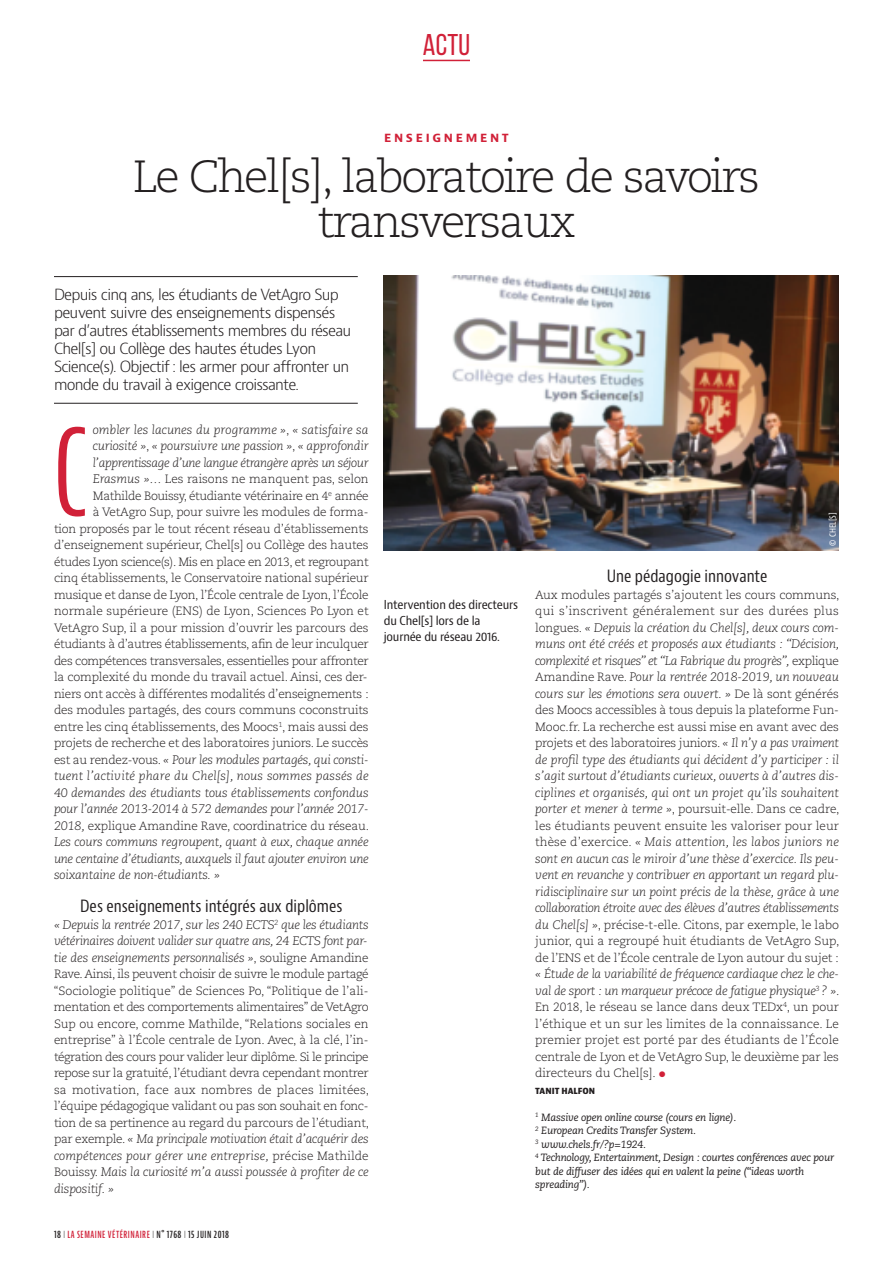
<style>
.page{position:relative;width:893px;height:1263px;background:#fff}
.page>*{position:absolute;margin:0;border:0;box-sizing:border-box;transform-origin:0 0}
.t1{font:extra-condensed 118.2px "Bernino Sans";color:#d12138}
.t2{font:300 45px/45px "Caecilia";letter-spacing:-.05em;color:#231f20;text-align:center}
.t3{font:30px "Bebas Neue";color:#d12138}
.t4{font:condensed 16.5px "Bernino Sans";color:#231f20}
.t5{font:300 15px/18px "Bernino Sans";letter-spacing:-.05em;color:#231f20}
.t6{font:italic 300 12.3px/16.5px "Caecilia";letter-spacing:-.025em;color:#231f20;text-align:justify}
.t7{font:300 12px/16.5px "Caecilia";letter-spacing:-.015em;color:#231f20;text-align:justify}
.t8{font:300 12px/16.5px "Caecilia";letter-spacing:.005em;color:#231f20}
.t9{font:condensed 12px/15.8px "Bernino Sans";letter-spacing:-.015em;color:#231f20}
.t10{font:700 12px "Bernino Sans";letter-spacing:.225em;color:#d12138}
.t11{font:italic 10.5px/13.5px "Caecilia";letter-spacing:-.02em;color:#231f20}
.t12{font:600 extra-condensed 10.5px "Bernino Sans";letter-spacing:.05em;color:#d12138}
.t13{font:800 condensed 9px "Bernino Sans";color:#231f20}
.t14{font:condensed 9px "Bernino Sans";color:#fff}
.s1{font-style:normal;font-size:12px}
.s2{font-style:italic;font-size:12.3px}
.s3{color:#231f20}
.s4{font-weight:300;color:#231f20}
.s5{font-size:16.5px;color:#d12138}
</style>
<div class="page">
<hr style="left:423px;top:60px;width:47px;height:1px;background:#d12138">
<hr style="left:54px;top:276px;width:304px;height:1px;background:#231f20">
<hr style="left:54px;top:403px;width:304px;height:1px;background:#231f20">
<img style="left:384px;top:276px;width:455px;height:274px">
<h3 class="t3" style="left:423px;top:29px;width:49px">ACTU</h3>
<p class="t10" style="left:384px;top:132px;width:126px">ENSEIGNEMENT</p>
<h2 class="t2" style="left:133px;top:158px;width:629px">Le Chel[s], laboratoire de savoirs transversaux</h2>
<p class="t5" style="left:54px;top:287px;width:299px">Depuis cinq ans, les étudiants de VetAgro Sup peuvent suivre des enseignements dispensés par d’autres établissements membres du réseau Chel[s] ou Collège des hautes études Lyon Science(s). Objectif : les armer pour affronter un monde du travail à exigence croissante.</p>
<h1 class="t1" style="left:54px;top:425px;width:35px">C</h1>
<p class="t6" style="left:93px;top:422px;width:277px">ombler les lacunes du programme »<span class="s1">,</span> « satisfaire sa curiosité »<span class="s1">,</span> « poursuivre une passion »<span class="s1">,</span> « approfondir l’apprentissage d’une langue étrangère après un séjour</p>
<p class="t7" style="left:54px;top:472px;width:316px;text-align:right"><span class="s2">Erasmus »</span>… Les raisons ne manquent pas, selon Mathilde Bouissy, étudiante vétérinaire en 4<sup>e</sup> année<br>à VetAgro Sup, pour suivre les modules de forma-<br>tion proposés par le tout récent réseau d’établissements d’enseignement supérieur, Chel[s] ou Collège des hautes études Lyon science(s). Mis en place en 2013, et regroupant cinq établissements, le Conservatoire national supérieur musique et danse de Lyon, l’École centrale de Lyon, l’École normale supérieure (ENS) de Lyon, Sciences Po Lyon et VetAgro Sup, il a pour mission d’ouvrir les parcours des étudiants à d’autres établissements, afin de leur inculquer des compétences transversales, essentielles pour affronter la complexité du monde du travail actuel. Ainsi, ces der&shy;niers ont accès à différentes modalités d’enseignements : des modules partagés, des cours communs coconstruits entre les cinq établissements, des Moocs<sup>1</sup>, mais aussi des projets de recherche et des laboratoires juniors. Le succès</p>
<p class="t6" style="left:54px;top:752px;width:316px"><span class="s1">est au rendez-vous.</span> « Pour les modules partagés, qui consti&shy;tuent l’activité phare du Chel[s], nous sommes passés de 40 demandes des étudiants tous établissements confondus pour l’année 2013-2014 à 572 demandes pour l’année 2017-</p>
<p class="t7" style="left:54px;top:818px;width:317px"><span class="s2">2018,</span> explique Amandine Rave, coordinatrice du réseau.</p>
<p class="t6" style="left:54px;top:835px;width:316px">Les cours communs regroupent, quant à eux, chaque année une centaine d’étudiants, auxquels il faut ajouter environ une soixantaine de non-étudiants. »</p>
<h3 class="t4" style="left:80px;top:899px;width:264px">Des enseignements intégrés aux diplômes</h3>
<p class="t6" style="left:54px;top:917px;width:316px">« Depuis la rentrée 2017, sur les 240 ECTS<sup>2</sup> que les étudiants vétérinaires doivent valider sur quatre ans, 24 ECTS font par&shy;tie des enseignements personnalisés »<span class="s1">, souligne Amandine</span></p>
<p class="t7" style="left:54px;top:967px;width:317px">Rave. Ainsi, ils peuvent choisir de suivre le module partagé “Sociologie politique” de Sciences Po, “Politique de l’ali&shy;mentation et des comportements alimentaires” de VetAgro Sup ou encore, comme Mathilde, “Relations sociales en entreprise” à l’École centrale de Lyon. Avec, à la clé, l’in&shy;tégration des cours pour valider leur diplôme. Si le principe repose sur la gratuité, l’étudiant devra cependant montrer sa motivation, face aux nombres de places limitées, l’équipe pédagogique validant ou pas son souhait en fonc&shy;tion de sa pertinence au regard du parcours de l’étudiant,</p>
<p class="t6" style="left:54px;top:1132px;width:316px"><span class="s1">par exemple.</span> « Ma principale motivation était d’acquérir des compétences pour gérer une entreprise, <span class="s1">précise Mathilde Bouissy.</span> Mais la curiosité m’a aussi poussée à profiter de ce dispositif. »</p>
<p class="t12" style="left:54px;top:1229px;width:177px"><span class="s3">18</span> <span class="s4">I</span> LA SEMAINE VÉTÉRINAIRE <span class="s4">I</span> <span class="s3">N° 1768</span> <span class="s4">I</span> <span class="s3">15 JUIN 2018</span></p>
<p class="t9" style="left:384px;top:598px;width:136px">Intervention des directeurs du Chel[s] lors de la journée du réseau 2016.</p>
<p class="t14" style="left:829px;top:546px;width:35px;rotate:-90deg">© CHEL[S]</p>
<h3 class="t4" style="left:607px;top:569px;width:162px">Une pédagogie innovante</h3>
<p class="t7" style="left:535px;top:587px;width:306px">Aux modules partagés s’ajoutent les cours communs, qui s’inscrivent généralement sur des durées plus</p>
<p class="t6" style="left:535px;top:620px;width:306px"><span class="s1">longues.</span> « Depuis la création du Chel[s], deux cours com&shy;muns ont été créés et proposés aux étudiants : “Décision, complexité et risques” et “La Fabrique du progrès”, <span class="s1">explique Amandine Rave.</span> Pour la rentrée 2018-2019, un nouveau cours sur les émotions sera ouvert. » <span class="s1">De là sont générés</span></p>
<p class="t7" style="left:535px;top:703px;width:305px">des Moocs accessibles à tous depuis la plateforme Fun-Mooc.fr. La recherche est aussi mise en avant avec des projets et des laboratoires juniors. <span class="s2">« Il n’y a pas vraiment</span></p>
<p class="t6" style="left:535px;top:752px;width:305px">de profil type des étudiants qui décident d’y participer : il s’agit surtout d’étudiants curieux, ouverts à d’autres dis&shy;ciplines et organisés, qui ont un projet qu’ils souhaitent</p>
<p class="t8" style="left:535px;top:802px;width:306px"><span class="s2">porter et mener à terme »</span>, poursuit-elle. Dans ce cadre, les étudiants peuvent ensuite les valoriser pour leur</p>
<p class="t6" style="left:535px;top:835px;width:305px"><span class="s1">thèse d’exercice.</span> « Mais attention, les labos juniors ne sont en aucun cas le miroir d’une thèse d’exercice. Ils peu&shy;vent en revanche y contribuer en apportant un regard plu&shy;ridisciplinaire sur un point précis de la thèse, grâce à une collaboration étroite avec des élèves d’autres établissements</p>
<p class="t7" style="left:535px;top:917px;width:306px"><span class="s2">du Chel[s] »</span>, précise-t-elle. Citons, par exemple, le labo junior, qui a regroupé huit étudiants de VetAgro Sup, de l’ENS et de l’École centrale de Lyon autour du sujet :</p>
<p class="t6" style="left:535px;top:967px;width:306px">« Étude de la variabilité de fréquence cardiaque chez le che&shy;val de sport : un marqueur précoce de fatigue physique<sup>3</sup> ? »<span class="s1">.</span></p>
<p class="t7" style="left:535px;top:1000px;width:305px">En 2018, le réseau se lance dans deux TEDx<sup>4</sup>, un pour l’éthique et un sur les limites de la connaissance. Le premier projet est porté par des étudiants de l’École centrale de Lyon et de VetAgro Sup, le deuxième par les directeurs du Chel[s]. <span class="s5">•</span></p>
<p class="t11" style="left:535px;top:1111px;width:301px"><sup>1</sup> Massive open online course (cours en ligne).<br><sup>2</sup> European Credits Transfer System.<br><sup>3</sup> www.chels.fr/?p=1924.<br><sup>4</sup> Technology, Entertainment, Design : courtes conférences avec pour but de diffuser des idées qui en valent la peine (“ideas worth spreading”).</p>
<p class="t13" style="left:535px;top:1087px;width:61px">TANIT HALFON</p>
</div>
